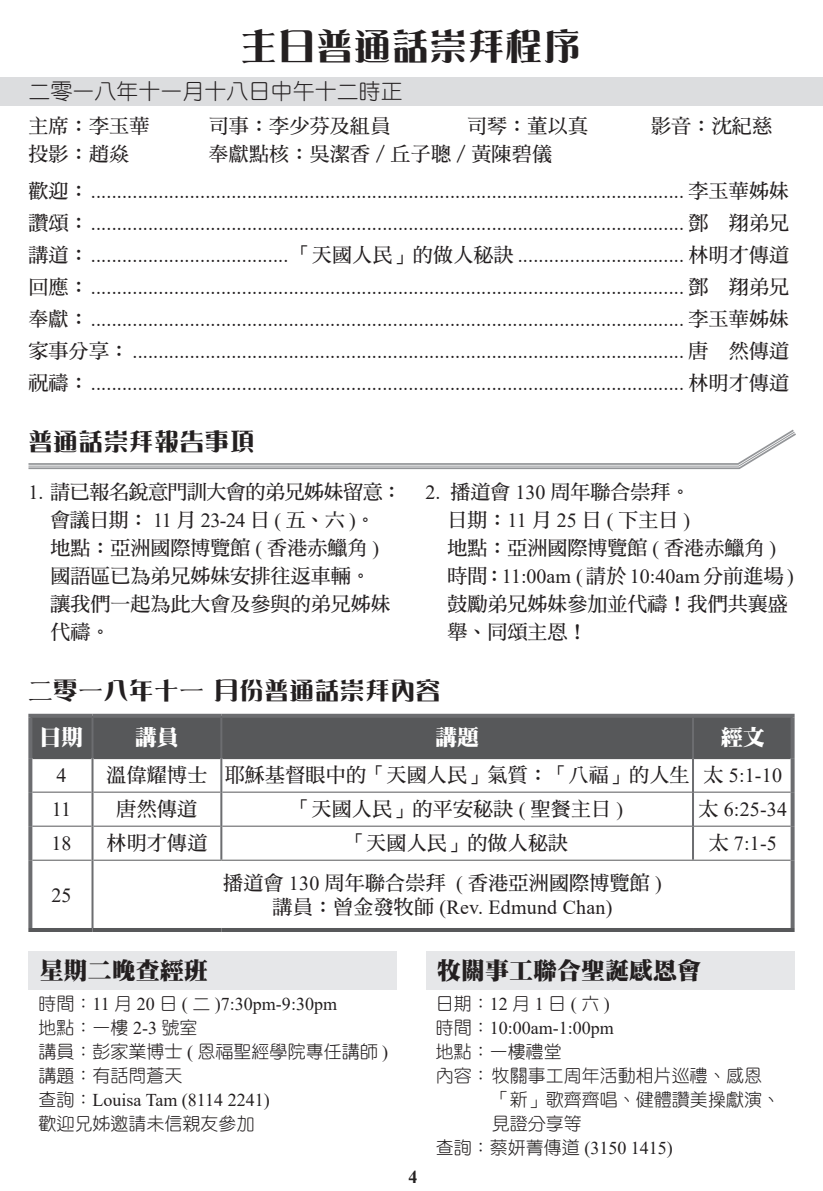
<style>
.page{position:relative;width:823px;height:1191px;background:#fff}
.page>*{position:absolute;margin:0;border:0;box-sizing:border-box;transform-origin:0 0}
.t1{font:36px "DF Ya Song HK W9";letter-spacing:.05em;color:#231f20}
.t2{font:24px "DF Ya Song HK W9";letter-spacing:.05em;color:#231f20}
.t3{font:24px "DF Ming HK W12";color:#231f20}
.t4{font:22px "DF Yuan HK W3";color:#231f20}
.t5{font:22px "DF Ming HK W12";color:#fff}
.t6{font:20px/32px "Times New Roman";letter-spacing:.01em;color:#231f20;text-align:justify}
.t7{font:20px/28px "DF Ming HK W7";color:#231f20}
.t8{font:18px/24px "DF Yuan HK W3";color:#231f20}
.t9{font:18px "Times New Roman";color:#231f20}
.t10{font:700 18px "Times New Roman";color:#232020}
.s1{font-family:"DF Ming HK W7"}
.s2{font-family:"Times New Roman"}
.s3{font-family:"DF Yuan HK W3"}
</style>
<div class="page">
<div style="left:0;top:77px;width:822px;height:29px;background:#dcdddf"></div>
<svg style="left:28px;top:429px;width:768px;height:41px"></svg>
<div style="left:32px;top:717px;width:758px;height:40px;background:#57585a"></div>
<hr style="left:32px;top:791px;width:59px;height:1px;background:#57585a">
<hr style="left:93px;top:791px;width:127px;height:1px;background:#57585a">
<hr style="left:222px;top:791px;width:469px;height:1px;background:#57585a">
<hr style="left:693px;top:791px;width:97px;height:1px;background:#57585a">
<hr style="left:32px;top:825px;width:59px;height:1px;background:#57585a">
<hr style="left:93px;top:825px;width:127px;height:1px;background:#57585a">
<hr style="left:222px;top:825px;width:469px;height:1px;background:#57585a">
<hr style="left:693px;top:825px;width:97px;height:1px;background:#57585a">
<hr style="left:32px;top:859px;width:59px;height:1px;background:#57585a">
<hr style="left:93px;top:859px;width:128px;height:1px;background:#57585a">
<hr style="left:221px;top:859px;width:471px;height:1px;background:#57585a">
<hr style="left:692px;top:859px;width:98px;height:1px;background:#57585a">
<hr style="left:32px;top:757px;width:59px;height:2px;background:#57585a">
<hr style="left:93px;top:757px;width:127px;height:2px;background:#57585a">
<hr style="left:222px;top:757px;width:469px;height:2px;background:#57585a">
<hr style="left:693px;top:757px;width:97px;height:2px;background:#57585a">
<hr style="left:91px;top:717px;width:2px;height:41px;background:#6c6d70">
<hr style="left:220px;top:717px;width:2px;height:41px;background:#6c6d70">
<hr style="left:691px;top:717px;width:2px;height:41px;background:#6c6d70">
<hr style="left:91px;top:758px;width:2px;height:34px;background:#6c6d70">
<hr style="left:220px;top:758px;width:2px;height:34px;background:#6c6d70">
<hr style="left:691px;top:758px;width:2px;height:34px;background:#6c6d70">
<hr style="left:91px;top:792px;width:2px;height:34px;background:#6c6d70">
<hr style="left:220px;top:792px;width:2px;height:34px;background:#6c6d70">
<hr style="left:691px;top:792px;width:2px;height:34px;background:#6c6d70">
<hr style="left:91px;top:826px;width:2px;height:34px;background:#6c6d70">
<hr style="left:220px;top:826px;width:2px;height:33px;background:#6c6d70">
<hr style="left:691px;top:826px;width:2px;height:33px;background:#6c6d70">
<hr style="left:91px;top:860px;width:2px;height:68px;background:#6c6d70">
<svg style="left:28px;top:713px;width:64px;height:4px"></svg>
<svg style="left:28px;top:717px;width:4px;height:41px"></svg>
<svg style="left:92px;top:713px;width:129px;height:4px"></svg>
<svg style="left:221px;top:713px;width:471px;height:4px;background:#88888b"></svg>
<svg style="left:692px;top:713px;width:102px;height:4px"></svg>
<svg style="left:790px;top:717px;width:4px;height:41px"></svg>
<svg style="left:28px;top:758px;width:4px;height:34px"></svg>
<svg style="left:790px;top:758px;width:4px;height:34px"></svg>
<svg style="left:28px;top:792px;width:4px;height:34px"></svg>
<svg style="left:790px;top:792px;width:4px;height:34px"></svg>
<svg style="left:28px;top:826px;width:4px;height:34px"></svg>
<svg style="left:790px;top:826px;width:4px;height:34px"></svg>
<svg style="left:28px;top:860px;width:4px;height:68px"></svg>
<svg style="left:790px;top:860px;width:4px;height:68px"></svg>
<hr style="left:28px;top:928px;width:64px;height:4px;background:#57585a">
<hr style="left:92px;top:928px;width:129px;height:4px;background:#57585a">
<hr style="left:221px;top:928px;width:471px;height:4px;background:#57585a">
<hr style="left:692px;top:928px;width:102px;height:4px;background:#57585a">
<div style="left:28px;top:951px;width:369px;height:38px;background:#e6e7e9"></div>
<div style="left:425px;top:951px;width:369px;height:38px;background:#e6e7e9"></div>
<h1 class="t1" style="left:241px;top:27px;width:340px">主日普通話崇拜程序</h1>
<p class="t4" style="left:28px;top:79px;width:376px">二零一八年十一月十八日中午十二時正</p>
<p class="t7" style="left:28px;top:112px;width:123px">主席：李玉華</p>
<p class="t7" style="left:208px;top:112px;width:183px">司事：李少芬及組員</p>
<p class="t7" style="left:466px;top:112px;width:123px">司琴：董以真</p>
<p class="t7" style="left:650px;top:112px;width:122px">影音：沈紀慈</p>
<p class="t7" style="left:28px;top:140px;width:102px">投影：趙焱</p>
<p class="t7" style="left:208px;top:140px;width:345px">奉獻點核：吳潔香／丘子聰／黃陳碧儀</p>
<p class="t6" style="left:28px;top:175px;width:761px"><span class="s1">歡迎：</span> .................................................................................................................. <span class="s1">李玉華姊妹讚頌：</span> .................................................................................................................. <span class="s1">鄧　翔弟兄講道：</span> ......................................<span class="s1">「天國人民」的做人秘訣</span> ................................ <span class="s1">林明才傳道回應：</span> .................................................................................................................. <span class="s1">鄧　翔弟兄奉獻：</span> .................................................................................................................. <span class="s1">李玉華姊妹家事分享：</span> .......................................................................................................... <span class="s1">唐　然傳道祝禱：</span> .................................................................................................................. <span class="s1">林明才傳道</span></p>
<p class="t2" style="left:28px;top:428px;width:227px">普通話崇拜報告事項</p>
<p class="t7" style="left:50px;top:477px;width:353px;text-indent:-22px"><span class="s2">1.</span> 請已報名銳意門訓大會的弟兄姊妹留意：會議日期﹕ <span class="s2">11</span> 月 <span class="s2">23-24</span> 日 <span class="s2">(</span> 五、六 <span class="s2">)</span>。<br>地點：亞洲國際博覽館 <span class="s2">(</span> 香港赤鱲角 <span class="s2">)</span>國語區已為弟兄姊妹安排往返車輛。<br>讓我們一起為此大會及參與的弟兄姊妹代禱。</p>
<p class="t7" style="left:447px;top:477px;width:330px;text-indent:-22px"><span class="s2">2.</span> 播道會 <span class="s2">130</span> 周年聯合崇拜。<br>日期：<span class="s2">11</span> 月 <span class="s2">25</span> 日 <span class="s2">(</span> 下主日 <span class="s2">)<br></span>地點：亞洲國際博覽館 <span class="s2">(</span> 香港赤鱲角 <span class="s2">)</span></p>
<p class="t6" style="left:447px;top:559px;width:348px"><span class="s1">時間：</span>11:00am ( <span class="s1">請於</span> 10:40am <span class="s1">分前進場</span> )</p>
<p class="t7" style="left:447px;top:589px;width:341px">鼓勵弟兄姊妹參加並代禱！我們共襄盛舉、同頌主恩！</p>
<p class="t2" style="left:28px;top:677px;width:413px">二零一八年十一 月份普通話崇拜內容</p>
<p class="t5" style="left:39px;top:725px;width:45px">日期</p>
<p class="t5" style="left:135px;top:725px;width:45px">講員</p>
<p class="t5" style="left:435px;top:725px;width:45px">講題</p>
<p class="t5" style="left:720px;top:725px;width:45px">經文</p>
<p class="t6" style="left:56px;top:759px;width:11px">4</p>
<p class="t7" style="left:106px;top:761px;width:676px">溫偉耀博士 耶穌基督眼中的「天國人民」氣質：「八福」的人生 太 <span class="s2">5:1-10</span></p>
<p class="t6" style="left:52px;top:793px;width:21px">11</p>
<p class="t7" style="left:116px;top:795px;width:82px">唐然傳道</p>
<p class="t7" style="left:291px;top:795px;width:333px">「天國人民」的平安秘訣 <span class="s2">(</span> 聖餐主日 <span class="s2">)</span></p>
<p class="t6" style="left:698px;top:793px;width:90px"><span class="s1">太</span> 6:25-34</p>
<p class="t6" style="left:51px;top:827px;width:22px">18</p>
<p class="t7" style="left:106px;top:829px;width:102px">林明才傳道</p>
<p class="t7" style="left:346px;top:829px;width:223px">「天國人民」的做人秘訣</p>
<p class="t6" style="left:708px;top:827px;width:70px"><span class="s1">太</span> 7:1-5</p>
<p class="t6" style="left:51px;top:879px;width:22px">25</p>
<p class="t7" style="left:223px;top:868px;width:440px">播道會 <span class="s2">130</span> 周年聯合崇拜 <span class="s2">(</span> 香港亞洲國際博覽館 <span class="s2">)</span></p>
<p class="t6" style="left:272px;top:891px;width:341px"><span class="s1">講員：曾金發牧師</span> (Rev. Edmund Chan)</p>
<p class="t3" style="left:40px;top:957px;width:169px">星期二晚查經班</p>
<p class="t3" style="left:437px;top:957px;width:265px">牧關事工聯合聖誕感恩會</p>
<p class="t9" style="left:38px;top:991px;width:300px"><span class="s3">時間：</span>11 <span class="s3">月</span> 20 <span class="s3">日</span> ( <span class="s3">二</span> )7:30pm-9:30pm</p>
<p class="t8" style="left:38px;top:1015px;width:351px">地點：一樓 <span class="s2">2-3</span> 號室<br>講員：彭家業博士 <span class="s2">(</span> 恩福聖經學院專任講師 <span class="s2">)</span>講題：有話問蒼天</p>
<p class="t9" style="left:38px;top:1087px;width:233px"><span class="s3">查詢：</span>Louisa Tam (8114 2241)</p>
<p class="t8" style="left:38px;top:1111px;width:218px">歡迎兄姊邀請未信親友參加</p>
<p class="t8" style="left:435px;top:991px;width:175px">日期：<span class="s2">12</span>月<span class="s2">1</span>日<span class="s2">(</span>六<span class="s2">)</span></p>
<p class="t9" style="left:435px;top:1015px;width:180px"><span class="s3">時間：</span>10:00am-1:00pm</p>
<p class="t8" style="left:435px;top:1039px;width:127px">地點：一樓禮堂</p>
<p class="t8" style="left:435px;top:1063px;width:327px">內容：牧關事工周年活動相片巡禮、感恩</p>
<p class="t8" style="left:491px;top:1087px;width:289px">「新」歌齊齊唱、健體讚美操獻演、</p>
<p class="t8" style="left:491px;top:1111px;width:91px">見證分享等</p>
<p class="t9" style="left:435px;top:1135px;width:238px"><span class="s3">查詢：蔡妍菁傳道</span> (3150 1415)</p>
<p class="t10" style="left:408px;top:1163px;width:10px">4</p>
</div>
